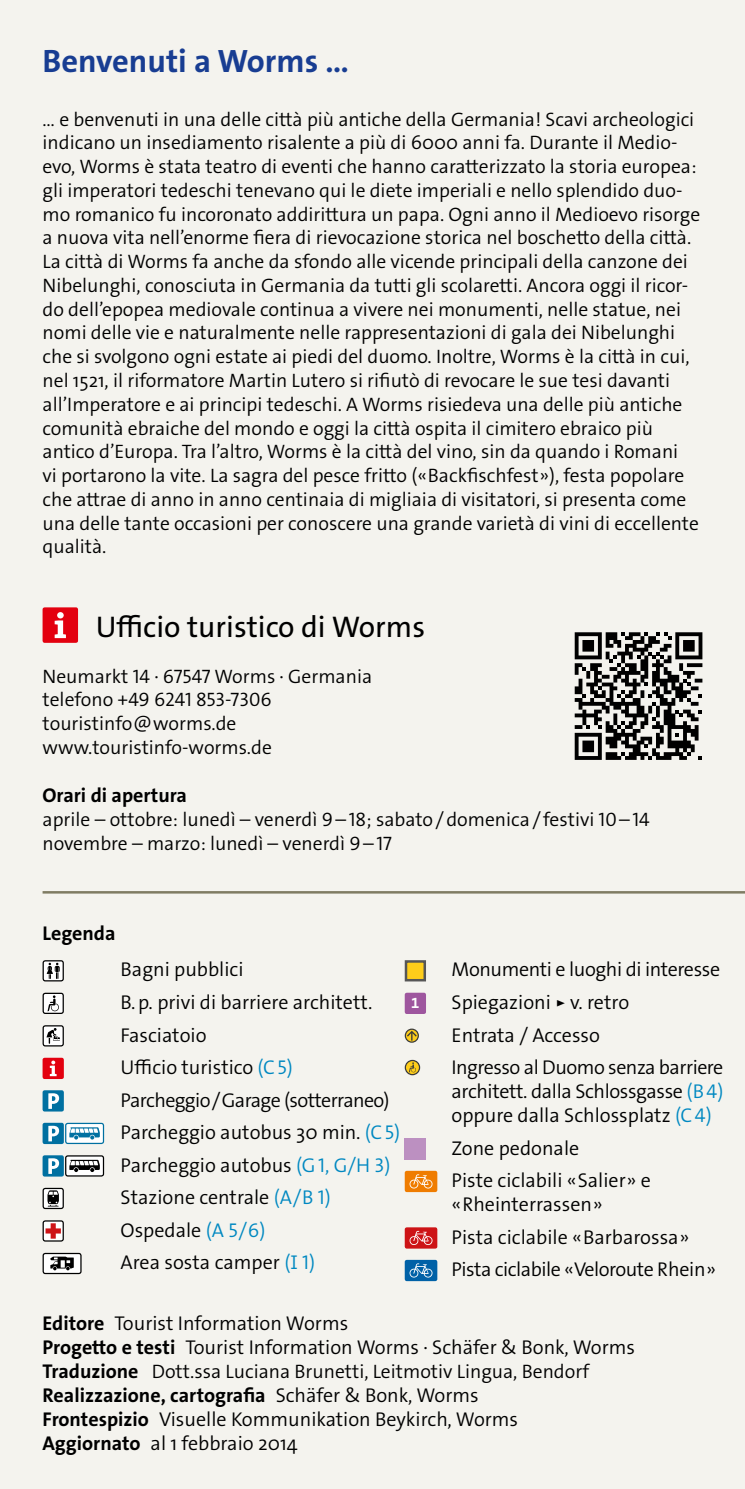
<style>
.page{position:relative;width:745px;height:1489px;background:#fff}
.page>*{position:absolute;margin:0;border:0;box-sizing:border-box;transform-origin:0 0}
.t1{font:700 32.5px "The Sans Os F";color:#183d92}
.t2{font:30px "The Sans Os F";color:#000}
.t3{font:300 20px/32.5px "The Sans Os F";color:#000}
.t4{font:300 20px/24px "The Sans Os F";letter-spacing:-.02em;color:#000}
.t5{font:700 20px "The Sans Os F";color:#000}
.t6{font:300 19.5px/23.8px "The Sans Os F";color:#000}
.t7{font:700 15px "The Sans Os F";color:#fff}
.s1{color:#0088c1}
.s2{font-weight:700}
.s3{font-weight:700;font-size:20px}
</style>
<div class="page">
<div style="left:0;top:0;width:744px;height:1488px;background:#f4f3ee"></div>
<div style="left:43px;top:960px;width:20px;height:20px;background:#fff;border-radius:2px"></div>
<div style="left:43px;top:960px;width:21px;height:21px;border:1px solid #000;border-radius:2px"></div>
<svg style="left:47px;top:962px;width:13px;height:16px"></svg>
<div style="left:43px;top:993px;width:20px;height:20px;background:#fff;border-radius:2px"></div>
<div style="left:43px;top:992px;width:21px;height:21px;border:1px solid #000;border-radius:2px"></div>
<svg style="left:47px;top:995px;width:12px;height:16px"></svg>
<div style="left:43px;top:1025px;width:20px;height:20px;background:#fff;border-radius:2px"></div>
<div style="left:43px;top:1025px;width:21px;height:21px;border:1px solid #000;border-radius:2px"></div>
<svg style="left:46px;top:1028px;width:14px;height:15px"></svg>
<div style="left:43px;top:1057px;width:21px;height:21px;background:#e3000f;border-radius:2px"></div>
<svg style="left:50px;top:1060px;width:7px;height:16px"></svg>
<div style="left:43px;top:1090px;width:21px;height:21px;background:#0070a1;border-radius:2px"></div>
<svg style="left:48px;top:1093px;width:11px;height:15px"></svg>
<div style="left:43px;top:1122px;width:21px;height:21px;background:#0070a1;border-radius:2px"></div>
<svg style="left:48px;top:1125px;width:11px;height:16px"></svg>
<div style="left:66px;top:1123px;width:37px;height:20px;background:#fff;border-radius:2px"></div>
<div style="left:65px;top:1122px;width:39px;height:21px;border:1px solid #0070a1;border-radius:2px"></div>
<svg style="left:69px;top:1127px;width:31px;height:12px"></svg>
<div style="left:43px;top:1155px;width:21px;height:21px;background:#0070a1;border-radius:2px"></div>
<svg style="left:48px;top:1158px;width:11px;height:15px"></svg>
<div style="left:66px;top:1155px;width:37px;height:20px;background:#fff;border-radius:2px"></div>
<div style="left:65px;top:1155px;width:39px;height:21px;border:1px solid #000;border-radius:2px"></div>
<svg style="left:69px;top:1159px;width:31px;height:12px"></svg>
<svg style="left:43px;top:1188px;width:20px;height:20px"></svg>
<div style="left:43px;top:1187px;width:21px;height:21px;border:1px solid #000;border-radius:2px"></div>
<svg style="left:47px;top:1190px;width:12px;height:16px"></svg>
<div style="left:43px;top:1220px;width:20px;height:20px;background:#fff;border-radius:2px"></div>
<div style="left:43px;top:1220px;width:21px;height:21px;border:1px solid #000;border-radius:2px"></div>
<svg style="left:45px;top:1223px;width:16px;height:15px"></svg>
<svg style="left:43px;top:1253px;width:38px;height:20px"></svg>
<div style="left:43px;top:1252px;width:38px;height:21px;border:1px solid #000;border-radius:2px"></div>
<svg style="left:50px;top:1256px;width:24px;height:14px"></svg>
<div style="left:404px;top:960px;width:22px;height:21px;background:#fecd1a;border:2px solid #565656"></div>
<div style="left:404px;top:992px;width:22px;height:21px;background:#9e569e;border-radius:2px"></div>
<div style="left:405px;top:1029px;width:13px;height:13px;background:#635937;border-radius:50%"></div>
<div style="left:404px;top:1028px;width:14px;height:14px;border:1px solid #3b3b3a;border-radius:50%"></div>
<svg style="left:406px;top:1030px;width:10px;height:10px"></svg>
<svg style="left:405px;top:1060px;width:14px;height:14px"></svg>
<div style="left:404px;top:1059px;width:16px;height:16px;border:1px solid #3b3b3a;border-radius:50%"></div>
<svg style="left:408px;top:1062px;width:8px;height:10px"></svg>
<svg style="left:404px;top:1138px;width:22px;height:21px"></svg>
<div style="left:404px;top:1170px;width:33px;height:21px;background:#ef7c00;border-radius:2px"></div>
<svg style="left:409px;top:1174px;width:24px;height:15px"></svg>
<div style="left:404px;top:1227px;width:33px;height:21px;background:#cd1316;border-radius:2px"></div>
<svg style="left:409px;top:1230px;width:24px;height:15px"></svg>
<div style="left:404px;top:1259px;width:33px;height:21px;background:#0061a7;border-radius:2px"></div>
<svg style="left:409px;top:1263px;width:24px;height:15px"></svg>
<hr style="left:43px;top:891px;width:701px;height:2px;background:#7f7c63">
<div style="left:43px;top:607px;width:35px;height:35px;background:#e3000f;border-radius:2px"></div>
<svg style="left:55px;top:612px;width:11px;height:26px"></svg>
<svg style="left:574px;top:632px;width:128px;height:128px"></svg>
<h1 class="t1" style="left:43px;top:40px;width:307px">Benvenuti a Worms …</h1>
<p class="t6" style="left:43px;top:107px;width:658px">… e benvenuti in una delle città più antiche della Germania! Scavi archeologici indicano un insediamento risalente a più di 6000 anni fa. Durante il Medio&shy;evo, Worms è stata teatro di eventi che hanno caratterizzato la storia europea: gli imperatori tedeschi tenevano qui le diete imperiali e nello splendido duo&shy;mo romanico fu incoronato addirittura un papa. Ogni anno il Medioevo risorge a nuova vita nell’enorme fiera di rievocazione storica nel boschetto della città.<br>La città di Worms fa anche da sfondo alle vicende principali della canzone dei Nibelunghi, conosciuta in Germania da tutti gli scolaretti. Ancora oggi il ricor&shy;do dell’epopea mediovale continua a vivere nei monumenti, nelle statue, nei nomi delle vie e naturalmente nelle rappresentazioni di gala dei Nibelunghi che si svolgono ogni estate ai piedi del duomo. Inoltre, Worms è la città in cui, nel 1521, il riformatore Martin Lutero si rifiutò di revocare le sue tesi davanti all’Imperatore e ai principi tedeschi. A Worms risiedeva una delle più antiche comunità ebraiche del mondo e oggi la città ospita il cimitero ebraico più antico d’Europa. Tra l’altro, Worms è la città del vino, sin da quando i Romani<br>vi portarono la vite. La sagra del pesce fritto («Backfischfest»), festa popolare che attrae di anno in anno centinaia di migliaia di visitatori, si presenta come una delle tante occasioni per conoscere una grande varietà di vini di eccellente qualità.</p>
<h2 class="t2" style="left:96px;top:607px;width:330px">Ufficio turistico di Worms</h2>
<p class="t6" style="left:43px;top:664px;width:331px">Neumarkt 14 · 67547 Worms · Germania telefono +49 6241 853-7306 touristinfo@worms.de www.touristinfo-worms.de</p>
<p class="t5" style="left:43px;top:782px;width:146px">Orari di apertura</p>
<p class="t6" style="left:43px;top:807px;width:608px">aprile – ottobre: lunedì – venerdì 9–18; sabato/domenica/ festivi 10–14 novembre – marzo: lunedì – venerdì 9–17</p>
<p class="t5" style="left:43px;top:920px;width:74px">Legenda</p>
<p class="t3" style="left:120px;top:953px;width:281px">Bagni pubblici<br>B.p. privi di barriere architett.<br>Fasciatoio<br>Ufficio turistico <span class="s1">(C5)<br></span>Parcheggio/Garage (sotterraneo)<br>Parcheggio autobus 30 min. <span class="s1">(C5)<br></span>Parcheggio autobus <span class="s1">(G1, G/H 3)<br></span>Stazione centrale <span class="s1">(A/B 1)<br></span>Ospedale <span class="s1">(A 5/6)<br></span>Area sosta camper <span class="s1">(I 1)</span></p>
<p class="t4" style="left:451px;top:957px;width:270px">Monumenti e luoghi di interesse</p>
<p class="t7" style="left:411px;top:993px;width:10px">1</p>
<p class="t3" style="left:451px;top:986px;width:273px">Spiegazioni ► v. retro<br>Entrata / Accesso<br>Ingresso al Duomo senza barriere</p>
<p class="t4" style="left:451px;top:1079px;width:273px">architett. dalla Schlossgasse <span class="s1">(B4) </span>oppure dalla Schlossplatz <span class="s1">(C4)</span></p>
<p class="t3" style="left:451px;top:1131px;width:201px">Zone pedonale<br>Piste ciclabili «Salier» e</p>
<p class="t3" style="left:451px;top:1188px;width:266px">«Rheinterrassen»<br>Pista ciclabile «Barbarossa»<br>Pista ciclabile «Veloroute Rhein»</p>
<p class="t3" style="left:43px;top:1310px;width:593px;line-height:24px"><span class="s2">Editore</span> Tourist Information Worms<br><span class="s2">Progetto e testi</span> Tourist Information Worms · Schäfer &amp; Bonk, Worms</p>
<p class="t6" style="left:43px;top:1359px;width:548px"><span class="s3">Traduzione</span> Dott.ssa Luciana Brunetti, Leitmotiv Lingua, Bendorf</p>
<p class="t3" style="left:43px;top:1382px;width:477px;line-height:24px"><span class="s2">Realizzazione, cartografia</span> Schäfer &amp; Bonk, Worms<br><span class="s2">Frontespizio</span> Visuelle Kommunikation Beykirch, Worms<br><span class="s2">Aggiornato</span> al 1 febbraio 2014</p>
</div>
